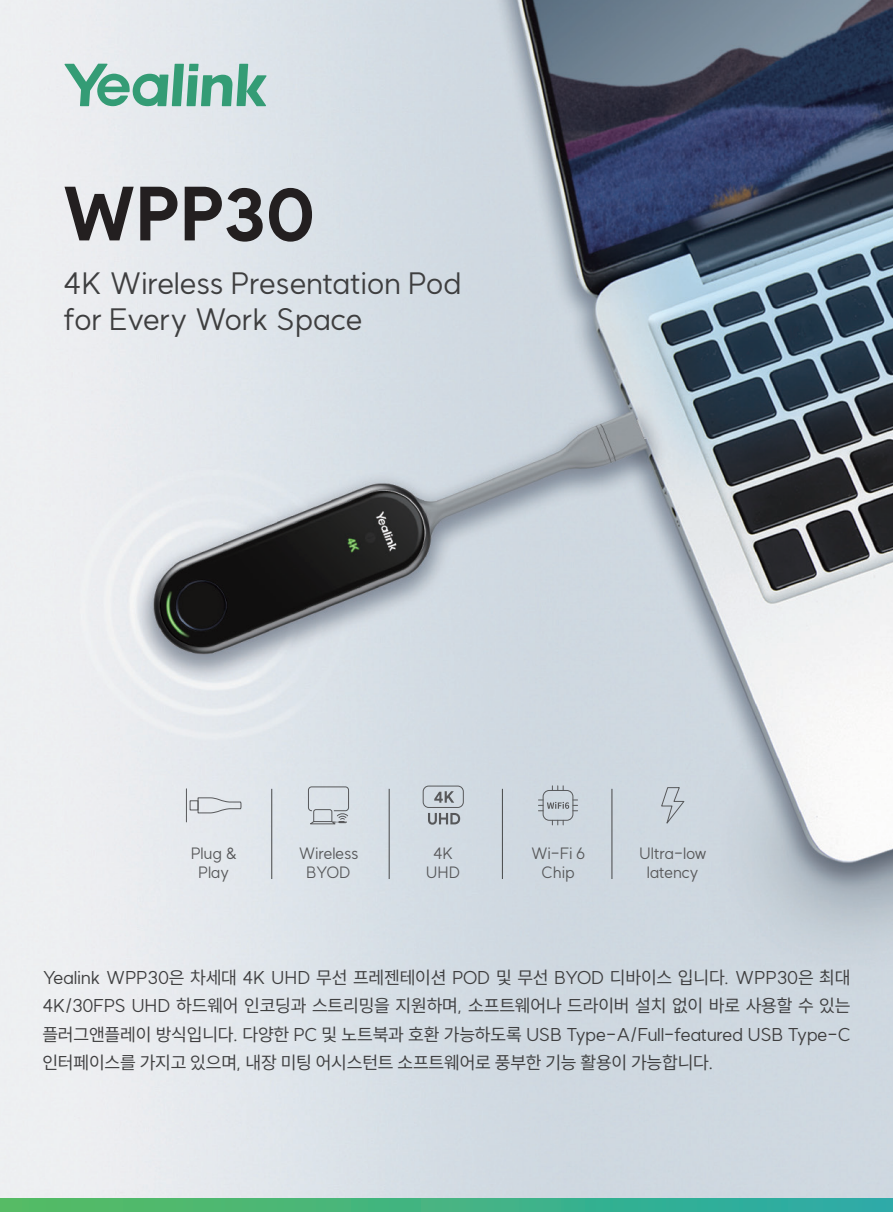
<style>
.page{position:relative;width:893px;height:1212px;background:#fff}
.page>*{position:absolute;margin:0;border:0;box-sizing:border-box;transform-origin:0 0}
.t1{font:700 75px "Product Sans";color:#231f20}
.t2{font:30px/36px "SUIT";letter-spacing:-.02em;color:#3e3e3f}
.t3{font:18px/28.5px "SUIT";letter-spacing:-.01em;color:#3e3e3f;text-align:justify}
.t4{font:15.9px/18.9px "SUIT";letter-spacing:-.02em;color:#58595b;text-align:center}
</style>
<div class="page">
<img style="left:0;top:0;width:893px;height:1199px">
<svg style="left:0;top:1199px;width:893px;height:13px"></svg>
<svg style="left:64px;top:64px;width:203px;height:42px"></svg>
<svg style="left:660px;top:786px;width:26px;height:41px"></svg>
<hr style="left:186px;top:789px;width:1px;height:33px;background:#57585a">
<svg style="left:197px;top:797px;width:44px;height:17px"></svg>
<div style="left:190px;top:800px;width:8px;height:10px;border:1px solid #57585a"></div>
<div style="left:308px;top:786px;width:41px;height:25px;border:1px solid #57585a;border-radius:3px"></div>
<svg style="left:308px;top:809px;width:41px;height:16px"></svg>
<div style="left:543px;top:790px;width:30px;height:31px;border:1px solid #57585a;border-radius:6px"></div>
<svg style="left:552px;top:786px;width:12px;height:4px"></svg>
<svg style="left:552px;top:820px;width:12px;height:5px"></svg>
<svg style="left:538px;top:799px;width:40px;height:12px"></svg>
<div style="left:423px;top:786px;width:41px;height:22px;border:1px solid #57585a;border-radius:6px"></div>
<svg style="left:434px;top:791px;width:20px;height:12px"></svg>
<svg style="left:428px;top:813px;width:32px;height:12px"></svg>
<hr style="left:271px;top:789px;width:1px;height:90px;background:#464748">
<hr style="left:389px;top:789px;width:1px;height:90px;background:#464748">
<hr style="left:502px;top:789px;width:1px;height:90px;background:#464748">
<hr style="left:612px;top:789px;width:1px;height:90px;background:#464748">
<h1 class="t1" style="left:63px;top:168px;width:253px">WPP30</h1>
<h2 class="t2" style="left:63px;top:266px;width:400px">4K Wireless Presentation Pod for Every Work Space</h2>
<p class="t4" style="left:191px;top:845px;width:48px">Plug &amp;<br>Play</p>
<p class="t4" style="left:298px;top:845px;width:62px">Wireless<br>BYOD</p>
<p class="t4" style="left:531px;top:845px;width:56px">Wi-Fi 6<br>Chip</p>
<p class="t4" style="left:426px;top:845px;width:36px">4K<br>UHD</p>
<p class="t4" style="left:639px;top:845px;width:69px">Ultra-low latency</p>
<p class="t3" style="left:42px;top:964px;width:810px">Yealink WPP30은 차세대 4K UHD 무선 프레젠테이션 POD 및 무선 BYOD 디바이스 입니다. WPP30은 최대 4K/30FPS UHD 하드웨어 인코딩과 스트리밍을 지원하며, 소프트웨어나 드라이버 설치 없이 바로 사용할 수 있는 플러그앤플레이 방식입니다. 다양한 PC 및 노트북과 호환 가능하도록 USB Type-A/Full-featured USB Type-C 인터페이스를 가지고 있으며, 내장 미팅 어시스턴트 소프트웨어로 풍부한 기능 활용이 가능합니다.</p>
</div>
